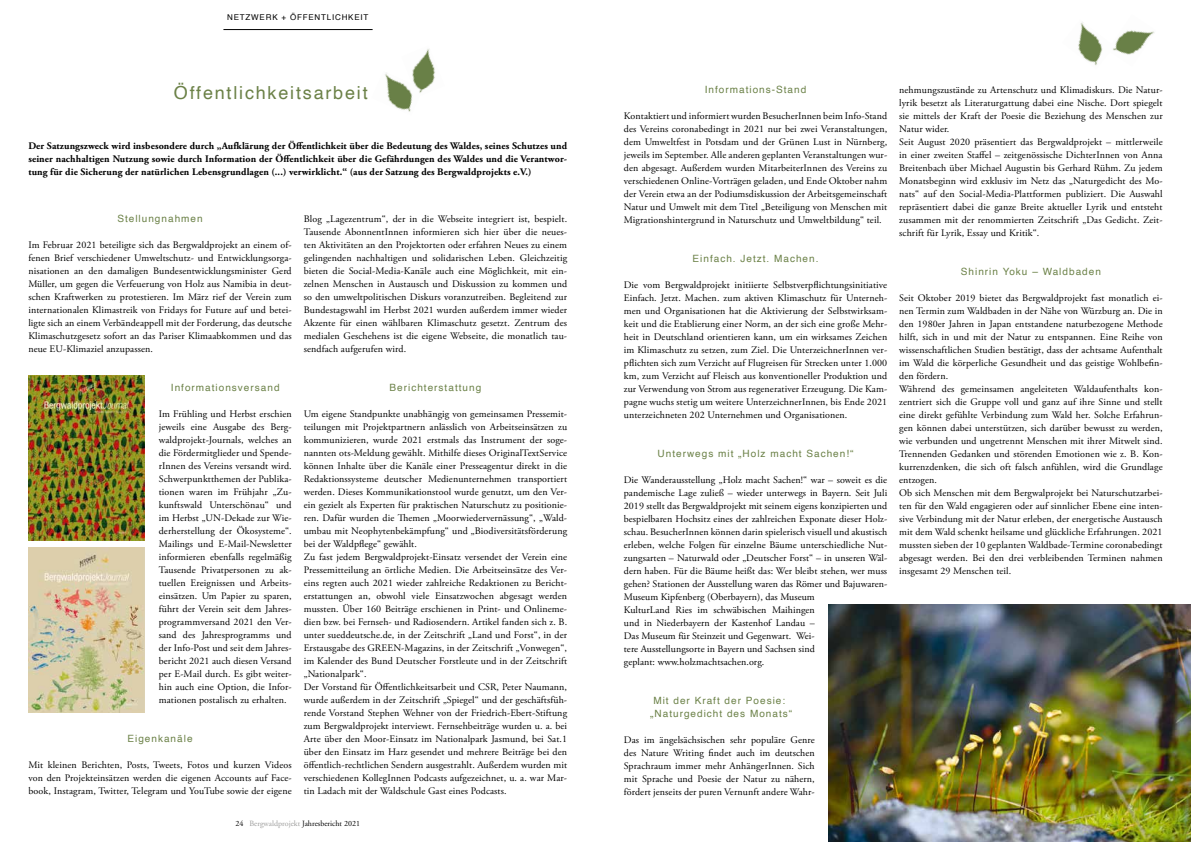
<style>
.page{position:relative;width:1191px;height:842px;background:#fff}
.page>*{position:absolute;margin:0;border:0;box-sizing:border-box;transform-origin:0 0}
.t1{font:18px "Helvetica";letter-spacing:.1em;color:#6b8147}
.t2{font:10px/13px "Adobe Garamond Pro";letter-spacing:.01em;color:#000;text-align:justify}
.t3{font:700 10px/13px "Adobe Garamond Pro";letter-spacing:.01em;color:#000;text-align:justify}
.t4{font:10px/13px "Helvetica";letter-spacing:.1em;color:#6b8147;text-align:center}
.t5{font:8px "Adobe Garamond";color:#000}
.t6{font:8px "Helvetica";letter-spacing:.1em;color:#000}
.s1{color:#9d9d9c}
</style>
<div class="page">
<hr style="left:223px;top:29px;width:149px;height:1px;background:#000">
<img style="left:385px;top:73px;width:27px;height:39px">
<img style="left:1078px;top:22px;width:25px;height:44px">
<img style="left:401px;top:49px;width:34px;height:48px">
<img style="left:1113px;top:30px;width:42px;height:25px">
<img style="left:829px;top:604px;width:362px;height:238px">
<img style="left:28px;top:376px;width:116px;height:165px">
<img style="left:28px;top:547px;width:116px;height:165px">
<p class="t6" style="left:227px;top:11px;width:143px">NETZWERK + ÖFFENTLICHKEIT</p>
<h1 class="t1" style="left:174px;top:78px;width:195px">Öffentlichkeitsarbeit</h1>
<p class="t3" style="left:28px;top:140px;width:540px">Der Satzungszweck wird insbesondere durch „Aufklärung der Öffentlichkeit über die Bedeutung des Waldes, seines Schutzes und seiner nachhaltigen Nutzung sowie durch Information der Öffentlichkeit über die Gefährdungen des Waldes und die Verantwor&shy;tung für die Sicherung der natürlichen Lebensgrundlagen (...) verwirklicht.“ (aus der Satzung des Bergwaldprojekts e.V.)</p>
<p class="t4" style="left:117px;top:213px;width:87px">Stellungnahmen</p>
<p class="t2" style="left:28px;top:239px;width:265px">Im Februar 2021 beteiligte sich das Bergwaldprojekt an einem of&shy;fenen Brief verschiedener Umweltschutz- und Entwicklungsorga&shy;nisationen an den damaligen Bundesentwicklungsminister Gerd Müller, um gegen die Verfeuerung von Holz aus Namibia in deut&shy;schen Kraftwerken zu protestieren. Im März rief der Verein zum internationalen Klimastreik von Fridays for Future auf und betei&shy;ligte sich an einem Verbändeappell mit der Forderung, das deutsche Klimaschutzgesetz sofort an das Pariser Klimaabkommen und das neue EU-Klimaziel anzupassen.</p>
<p class="t4" style="left:171px;top:382px;width:110px">Informationsversand</p>
<p class="t2" style="left:159px;top:408px;width:134px">Im Frühling und Herbst erschien jeweils eine Ausgabe des Berg&shy;waldprojekt-Journals, welches an die Fördermitglieder und Spende&shy;rInnen des Vereins versandt wird.<br>Schwerpunktthemen der Publika&shy;tionen waren im Frühjahr „Zu&shy;kunftswald Unterschönau“ und im Herbst „UN-Dekade zur Wie&shy;derherstellung der Ökosysteme“.<br>Mailings und E-Mail-Newsletter informieren ebenfalls regelmäßig Tausende Privatpersonen zu ak&shy;tuellen Ereignissen und Arbeits&shy;einsätzen. Um Papier zu sparen, führt der Verein seit dem Jahres&shy;programmversand 2021 den Ver&shy;sand des Jahresprogramms und der Info-Post und seit dem Jahres&shy;bericht 2021 auch diesen Versand per E-Mail durch. Es gibt weiter&shy;hin auch eine Option, die Infor&shy;mationen postalisch zu erhalten.</p>
<p class="t4" style="left:127px;top:733px;width:67px">Eigenkanäle</p>
<p class="t2" style="left:28px;top:759px;width:265px">Mit kleinen Berichten, Posts, Tweets, Fotos und kurzen Videos von den Projekteinsätzen werden die eigenen Accounts auf Face&shy;book, Instagram, Twitter, Telegram und YouTube sowie der eigene</p>
<p class="t2" style="left:304px;top:213px;width:265px">Blog „Lagezentrum“, der in die Webseite integriert ist, bespielt.<br>Tausende AbonnentInnen informieren sich hier über die neues&shy;ten Aktivitäten an den Projektorten oder erfahren Neues zu einem gelingenden nachhaltigen und solidarischen Leben. Gleichzeitig bieten die Social-Media-Kanäle auch eine Möglichkeit, mit ein&shy;zelnen Menschen in Austausch und Diskussion zu kommen und so den umweltpolitischen Diskurs voranzutreiben. Begleitend zur Bundestagswahl im Herbst 2021 wurden außerdem immer wieder Akzente für einen wählbaren Klimaschutz gesetzt. Zentrum des medialen Geschehens ist die eigene Webseite, die monatlich tau&shy;sendfach aufgerufen wird.</p>
<p class="t4" style="left:389px;top:381px;width:93px">Berichterstattung</p>
<p class="t2" style="left:304px;top:408px;width:265px;text-align:left">Um eigene Standpunkte unabhängig von gemeinsamen Pressemit&shy;teilungen mit Projektpartnern anlässlich von Arbeitseinsätzen zu kommunizieren, wurde 2021 erstmals das Instrument der soge&shy;nannten ots-Meldung gewählt. Mithilfe dieses OriginalTextService können Inhalte über die Kanäle einer Presseagentur direkt in die Redaktionssysteme deutscher Medienunternehmen transportiert werden. Dieses Kommunikationstool wurde genutzt, um den Ver&shy;ein gezielt als Experten für praktischen Naturschutz zu positionie&shy;ren. Dafür wurden die Themen „Moorwiedervernässung“, „Wald&shy;umbau mit Neophytenbekämpfung“ und „Biodiversitätsförderung bei der Waldpflege“ gewählt.<br>Zu fast jedem Bergwaldprojekt-Einsatz versendet der Verein eine Pressemitteilung an örtliche Medien. Die Arbeitseinsätze des Ver&shy;eins regten auch 2021 wieder zahlreiche Redaktionen zu Bericht&shy;erstattungen an, obwohl viele Einsatzwochen abgesagt werden mussten. Über 160 Beiträge erschienen in Print- und Onlineme&shy;dien bzw. bei Fernseh- und Radiosendern. Artikel fanden sich z. B. unter sueddeutsche.de, in der Zeitschrift „Land und Forst“, in der Erstausgabe des GREEN-Magazins, in der Zeitschrift „Vonwegen“, im Kalender des Bund Deutscher Forstleute und in der Zeitschrift „Nationalpark“.<br>Der Vorstand für Öffentlichkeitsarbeit und CSR, Peter Naumann, wurde außerdem in der Zeitschrift „Spiegel“ und der geschäftsfüh&shy;rende Vorstand Stephen Wehner von der Friedrich-Ebert-Stiftung zum Bergwaldprojekt interviewt. Fernsehbeiträge wurden u. a. bei Arte über den Moor-Einsatz im Nationalpark Jasmund, bei Sat.1 über den Einsatz im Harz gesendet und mehrere Beiträge bei den öffentlich-rechtlichen Sendern ausgestrahlt. Außerdem wurden mit verschiedenen KollegInnen Podcasts aufgezeichnet, u. a. war Mar&shy;tin Ladach mit der Waldschule Gast eines Podcasts.</p>
<p class="t5" style="left:235px;top:819px;width:126px">24 <span class="s1">Bergwaldprojekt</span> Jahresbericht 2021</p>
<p class="t4" style="left:705px;top:83px;width:103px">Informations-Stand</p>
<p class="t2" style="left:624px;top:109px;width:265px">Kontaktiert und informiert wurden BesucherInnen beim Info-Stand des Vereins coronabedingt in 2021 nur bei zwei Veranstaltungen, dem Umweltfest in Potsdam und der Grünen Lust in Nürnberg, jeweils im September. Alle anderen geplanten Veranstaltungen wur&shy;den abgesagt. Außerdem wurden MitarbeiterInnen des Vereins zu verschiedenen Online-Vorträgen geladen, und Ende Oktober nahm der Verein etwa an der Podiumsdiskussion der Arbeitsgemeinschaft Natur und Umwelt mit dem Titel „Beteiligung von Menschen mit Migrationshintergrund in Naturschutz und Umweltbildung“ teil.</p>
<p class="t4" style="left:692px;top:252px;width:127px">Einfach. Jetzt. Machen.</p>
<p class="t2" style="left:624px;top:278px;width:265px">Die vom Bergwaldprojekt initiierte Selbstverpflichtungsinitiative Einfach. Jetzt. Machen. zum aktiven Klimaschutz für Unterneh&shy;men und Organisationen hat die Aktivierung der Selbstwirksam&shy;keit und die Etablierung einer Norm, an der sich eine große Mehr&shy;heit in Deutschland orientieren kann, um ein wirksames Zeichen im Klimaschutz zu setzen, zum Ziel. Die UnterzeichnerInnen ver&shy;pflichten sich zum Verzicht auf Flugreisen für Strecken unter 1.000 km, zum Verzicht auf Fleisch aus konventioneller Produktion und zur Verwendung von Strom aus regenerativer Erzeugung. Die Kam&shy;pagne wuchs stetig um weitere UnterzeichnerInnen, bis Ende 2021 unterzeichneten 202 Unternehmen und Organisationen.</p>
<p class="t4" style="left:657px;top:447px;width:197px">Unterwegs mit „Holz macht Sachen!“</p>
<p class="t2" style="left:624px;top:473px;width:265px;text-align:left">Die Wanderausstellung „Holz macht Sachen!“ war – soweit es die pandemische Lage zuließ – wieder unterwegs in Bayern. Seit Juli 2019 stellt das Bergwaldprojekt mit seinem eigens konzipierten und bespielbaren Hochsitz eines der zahlreichen Exponate dieser Holz&shy;schau. BesucherInnen können darin spielerisch visuell und akustisch erleben, welche Folgen für einzelne Bäume unterschiedliche Nut&shy;zungsarten – Naturwald oder „Deutscher Forst“ – in unseren Wäl&shy;dern haben. Für die Bäume heißt das: Wer bleibt stehen, wer muss gehen? Stationen der Ausstellung waren das Römer und Bajuwaren-Museum Kipfenberg (Oberbayern), das Museum<br>KulturLand Ries im schwäbischen Maihingen<br>und in Niederbayern der Kastenhof Landau –<br>Das Museum für Steinzeit und Gegenwart. Wei-<br>tere Ausstellungsorte in Bayern und Sachsen sind<br>geplant: www.holzmachtsachen.org.</p>
<p class="t4" style="left:650px;top:694px;width:143px">Mit der Kraft der Poesie: „Naturgedicht des Monats“</p>
<p class="t2" style="left:624px;top:733px;width:192px">Das im ängelsächsischen sehr populäre Genre des Nature Writing findet auch im deutschen Sprachraum immer mehr AnhängerInnen. Sich mit Sprache und Poesie der Natur zu nähern, fördert jenseits der puren Vernunft andere Wahr-</p>
<p class="t2" style="left:899px;top:83px;width:265px;text-align:left">nehmungszustände zu Artenschutz und Klimadiskurs. Die Natur&shy;lyrik besetzt als Literaturgattung dabei eine Nische. Dort spiegelt sie mittels der Kraft der Poesie die Beziehung des Menschen zur Natur wider.<br>Seit August 2020 präsentiert das Bergwaldprojekt – mittlerweile in einer zweiten Staffel – zeitgenössische DichterInnen von Anna Breitenbach über Michael Augustin bis Gerhard Rühm. Zu jedem Monatsbeginn wird exklusiv im Netz das „Naturgedicht des Mo&shy;nats“ auf den Social-Media-Plattformen publiziert. Die Auswahl repräsentiert dabei die ganze Breite aktueller Lyrik und entsteht zusammen mit der renommierten Zeitschrift „Das Gedicht. Zeit&shy;schrift für Lyrik, Essay und Kritik“.</p>
<p class="t4" style="left:961px;top:265px;width:141px">Shinrin Yoku – Waldbaden</p>
<p class="t2" style="left:899px;top:291px;width:265px;text-align:left">Seit Oktober 2019 bietet das Bergwaldprojekt fast monatlich ei&shy;nen Termin zum Waldbaden in der Nähe von Würzburg an. Die in den 1980er Jahren in Japan entstandene naturbezogene Methode hilft, sich in und mit der Natur zu entspannen. Eine Reihe von wissenschaftlichen Studien bestätigt, dass der achtsame Aufenthalt im Wald die körperliche Gesundheit und das geistige Wohlbefin&shy;den fördern.<br>Während des gemeinsamen angeleiteten Waldaufenthalts kon&shy;zentriert sich die Gruppe voll und ganz auf ihre Sinne und stellt eine direkt gefühlte Verbindung zum Wald her. Solche Erfahrun&shy;gen können dabei unterstützen, sich darüber bewusst zu werden, wie verbunden und ungetrennt Menschen mit ihrer Mitwelt sind.<br>Trennenden Gedanken und störenden Emotionen wie z. B. Kon&shy;kurrenzdenken, die sich oft falsch anfühlen, wird die Grundlage entzogen.<br>Ob sich Menschen mit dem Bergwalprojekt bei Naturschutzarbei&shy;ten für den Wald engagieren oder auf sinnlicher Ebene eine inten&shy;sive Verbindung mit der Natur erleben, der energetische Austausch mit dem Wald schenkt heilsame und glückliche Erfahrungen. 2021 mussten sieben der 10 geplanten Waldbade-Termine coronabedingt abgesagt werden. Bei den drei verbleibenden Terminen nahmen insgesamt 29 Menschen teil.</p>
</div>
